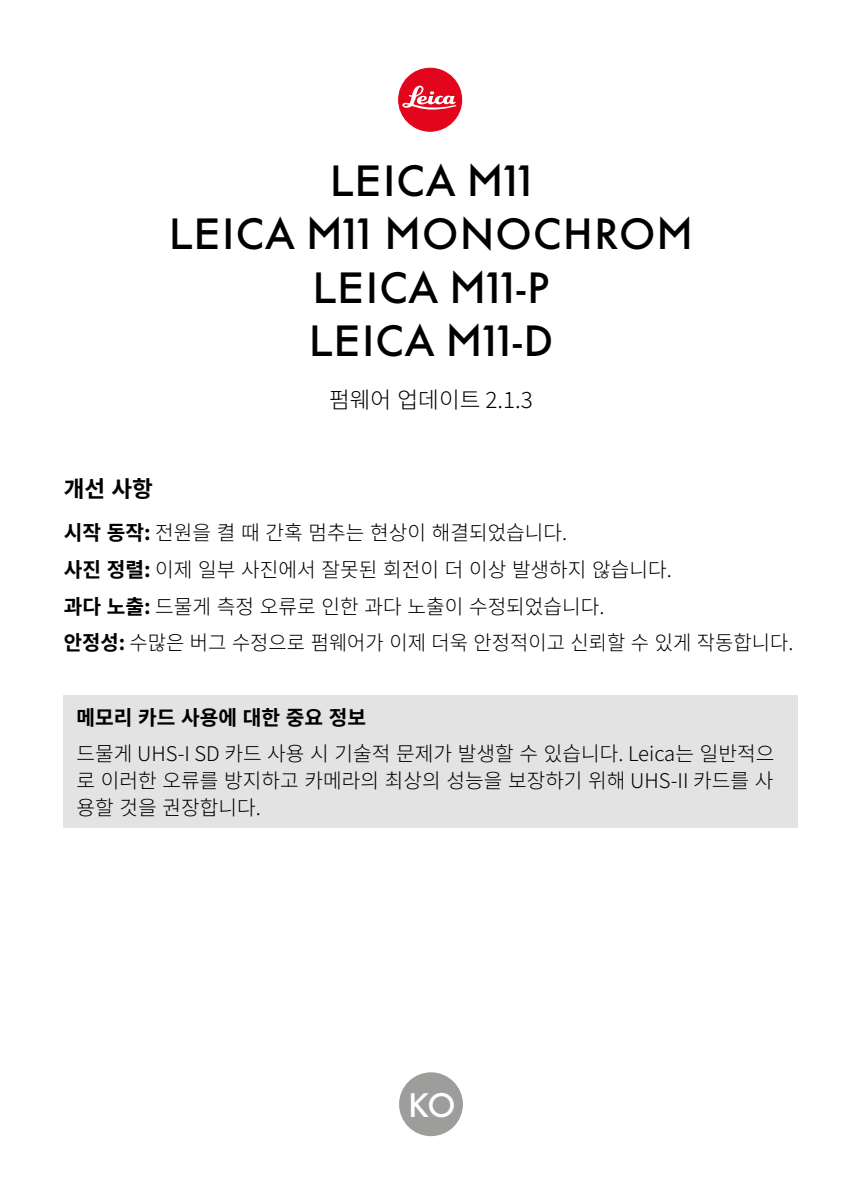
<style>
.page{position:relative;width:862px;height:1200px;background:#fff}
.page>*{position:absolute;margin:0;border:0;box-sizing:border-box;transform-origin:0 0}
.Text____Body_Text{font:500 40.5px "Futura Nowfor Leica Text";letter-spacing:.01em;color:#000}
.Heading____Chapter{font:500 31.5px "Futura Nowfor Leica Text";color:#fff}
.Text____Body_Text-2{font:200 22.5px "Source Han Sans KRVF";color:#000}
.Heading____Heading_01{font:200 22.5px "Source Han Sans KRVF";color:#000}
.Listing__Feature_RNs{font:200 20.25px/27px "Source Han Sans KRVF";color:#000;text-align:justify}
</style>
<div class="page">
<div style="left:398px;top:68px;width:63px;height:63px;background:#e3051b;border-radius:50%"></div>
<div style="left:398px;top:68px;width:64px;height:64px;border:1px solid #e3051b;border-radius:50%"></div>
<svg style="left:402px;top:85px;width:54px;height:25px"></svg>
<div style="left:64px;top:695px;width:733px;height:133px;background:#e3e3e3"></div>
<div style="left:399px;top:1071px;width:63px;height:64px;background:#9d9d9c;border-radius:50%"></div>
<p class="Text____Body_Text" style="left:329px;top:147px;width:205px">LEICA M11</p>
<p class="Text____Body_Text" style="left:168px;top:200px;width:526px">LEICA M11 MONOCHROM</p>
<p class="Text____Body_Text" style="left:312px;top:254px;width:239px">LEICA M11-P</p>
<p class="Text____Body_Text" style="left:308px;top:307px;width:247px">LEICA M11-D</p>
<p class="Text____Body_Text-2" style="left:329px;top:387px;width:205px">펌웨어 업데이트 2.1.3</p>
<p class="Heading____Heading_01" style="left:64px;top:476px;width:91px">개선 사항</p>
<p class="Listing__Feature_RNs" style="left:64px;top:519px;width:504px">시작 동작: 전원을 켤 때 간혹 멈추는 현상이 해결되었습니다.</p>
<p class="Listing__Feature_RNs" style="left:64px;top:556px;width:609px">사진 정렬: 이제 일부 사진에서 잘못된 회전이 더 이상 발생하지 않습니다.</p>
<p class="Listing__Feature_RNs" style="left:64px;top:593px;width:542px">과다 노출: 드물게 측정 오류로 인한 과다 노출이 수정되었습니다.</p>
<p class="Listing__Feature_RNs" style="left:64px;top:629px;width:730px">안정성: 수많은 버그 수정으로 펌웨어가 이제 더욱 안정적이고 신뢰할 수 있게 작동합니다.</p>
<p class="Listing__Feature_RNs" style="left:77px;top:704px;width:291px">메모리 카드 사용에 대한 중요 정보</p>
<p class="Listing__Feature_RNs" style="left:77px;top:740px;width:698px">드물게 UHS-I SD 카드 사용 시 기술적 문제가 발생할 수 있습니다. Leica는 일반적으 로 이러한 오류를 방지하고 카메라의 최상의 성능을 보장하기 위해 UHS-II 카드를 사 용할 것을 권장합니다.</p>
<p class="Heading____Chapter" style="left:407px;top:1078px;width:49px">KO</p>
</div>
